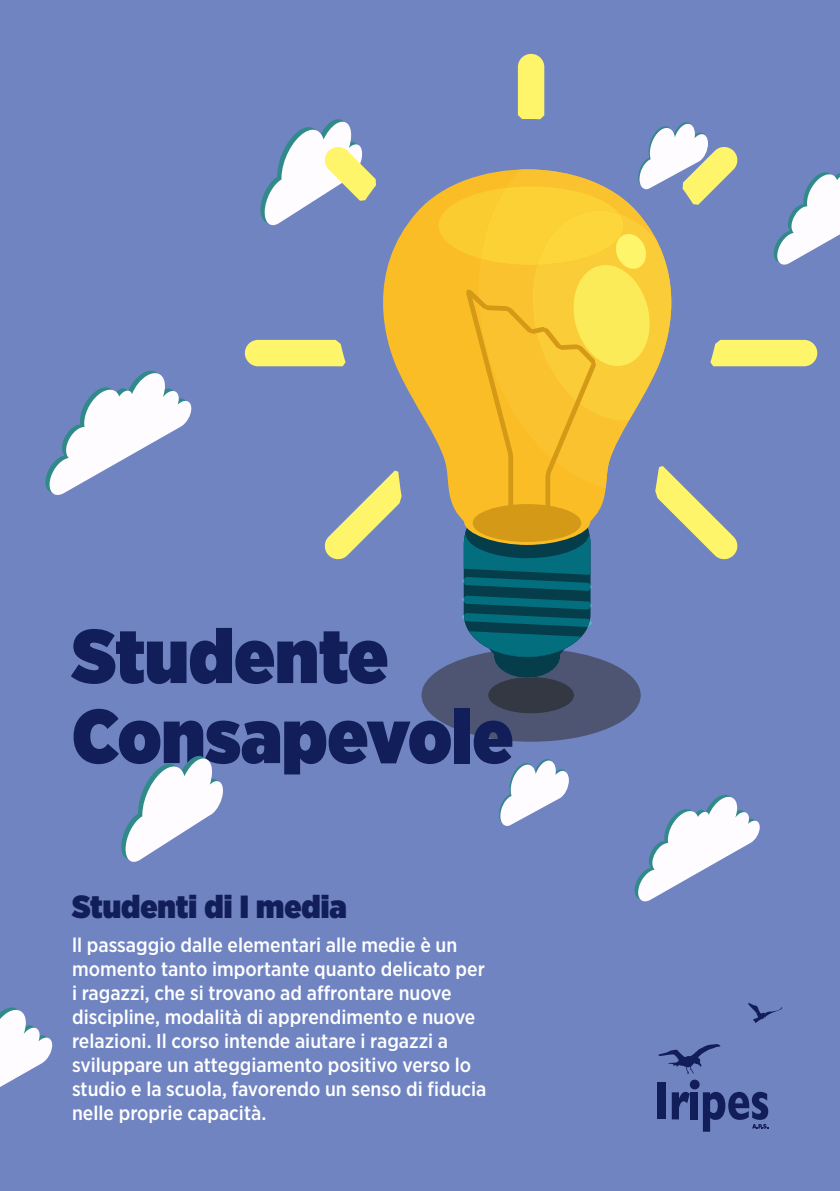
<style>
.page{position:relative;width:840px;height:1191px;background:#fff}
.page>*{position:absolute;margin:0;border:0;box-sizing:border-box;transform-origin:0 0}
.t1{font:900 76px "Gotham Narrow";color:#121e59}
.t2{font:900 32px "Gotham Narrow";color:#121e59}
.t3{font:500 20px/24px "Gotham Narrow";color:#fff}
</style>
<div class="page">
<div style="left:0;top:0;width:839px;height:1191px;background:#7084c1"></div>
<svg style="left:658px;top:1044px;width:62px;height:29px"></svg>
<svg style="left:748px;top:1002px;width:34px;height:21px"></svg>
<div style="left:657px;top:1082px;width:8px;height:37px;background:#121e59"></div>
<svg style="left:671px;top:1079px;width:96px;height:52px"></svg>
<svg style="left:45px;top:370px;width:146px;height:125px"></svg>
<svg style="left:383px;top:208px;width:38px;height:290px"></svg>
<div style="left:245px;top:340px;width:100px;height:26px;background:#fff56b"></div>
<svg style="left:260px;top:119px;width:116px;height:107px"></svg>
<svg style="left:324px;top:470px;width:77px;height:90px"></svg>
<svg style="left:421px;top:54px;width:418px;height:687px"></svg>
<svg style="left:121px;top:756px;width:102px;height:106px"></svg>
<svg style="left:0;top:1007px;width:52px;height:80px"></svg>
<svg style="left:634px;top:794px;width:125px;height:108px"></svg>
<svg style="left:499px;top:759px;width:69px;height:67px"></svg>
<p class="t1" style="left:72px;top:605px;width:318px">Studente</p>
<p class="t1" style="left:72px;top:685px;width:442px">Consapevole</p>
<p class="t2" style="left:72px;top:885px;width:276px">Studenti di I media</p>
<p class="t3" style="left:72px;top:933px;width:416px">ll passaggio dalle elementari alle medie è un momento tanto importante quanto delicato per i ragazzi, che si trovano ad affrontare nuove discipline, modalità di apprendimento e nuove relazioni. Il corso intende aiutare i ragazzi a sviluppare un atteggiamento positivo verso lo studio e la scuola, favorendo un senso di fiducia nelle proprie capacità.</p>
</div>
